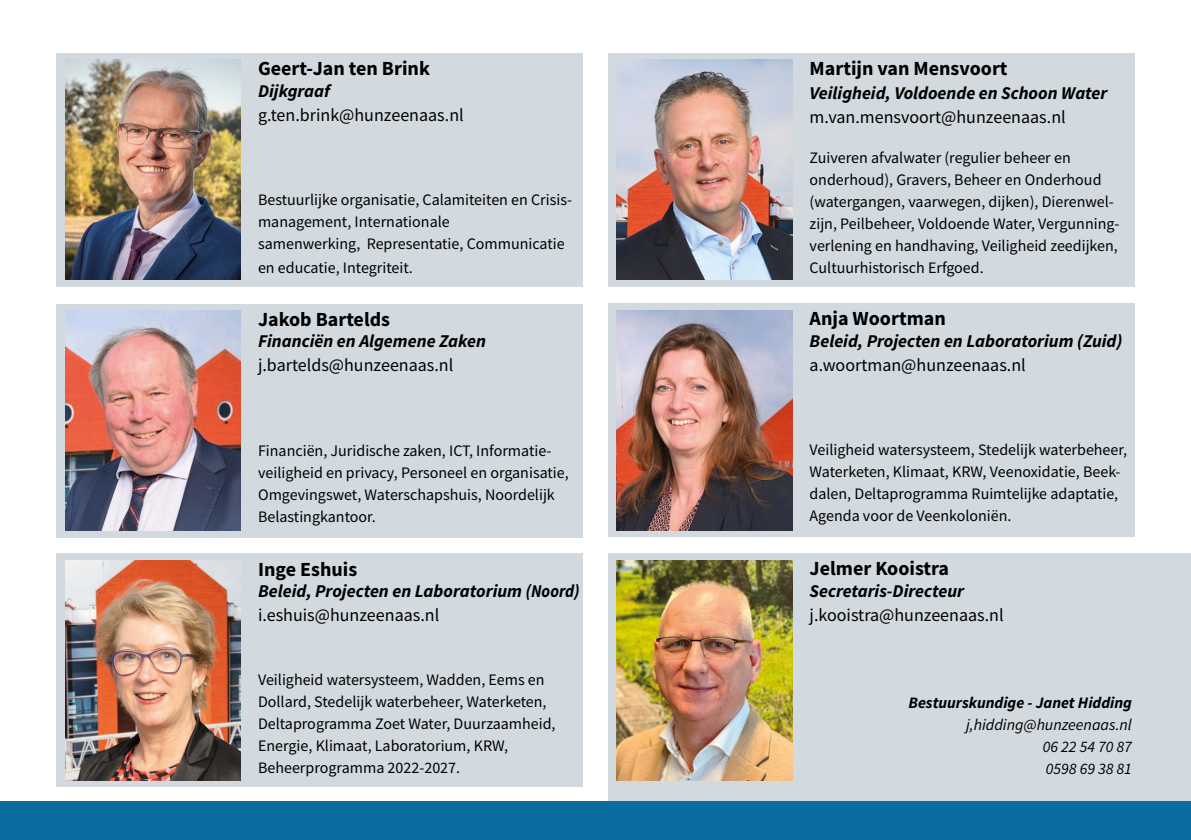
<style>
.page{position:relative;width:1191px;height:840px;background:#fff}
.page>*{position:absolute;margin:0;border:0;box-sizing:border-box;transform-origin:0 0}
.t1{font:700 20px "Source Sans Pro";color:#000}
.t2{font:italic 700 18px "Source Sans Pro";color:#000}
.t3{font:18px "Source Sans Pro";color:#000}
.t4{font:16px/22px "Source Sans Pro";color:#000}
.t5{font:italic 16px/22px "Source Sans Pro";color:#000;text-align:justify}
.t6{font:italic 700 16px "Source Sans Pro";color:#000}
</style>
<div class="page">
<div style="left:57px;top:553px;width:526px;height:233px;background:#d2dadf"></div>
<img style="left:65px;top:560px;width:176px;height:220px">
<div style="left:57px;top:303px;width:526px;height:234px;background:#d2dadf"></div>
<img style="left:65px;top:310px;width:176px;height:220px">
<div style="left:57px;top:53px;width:526px;height:233px;background:#d2dadf"></div>
<img style="left:65px;top:60px;width:176px;height:219px">
<div style="left:608px;top:303px;width:526px;height:233px;background:#d2dadf"></div>
<img style="left:617px;top:310px;width:175px;height:220px">
<div style="left:608px;top:553px;width:583px;height:286px;background:#d2dadf"></div>
<img style="left:617px;top:560px;width:175px;height:220px">
<div style="left:0;top:800px;width:1191px;height:39px;background:#0a6c9f"></div>
<div style="left:608px;top:53px;width:526px;height:233px;background:#d2dadf"></div>
<img style="left:617px;top:60px;width:175px;height:219px">
<p class="t1" style="left:258px;top:55px;width:173px">Geert-Jan ten Brink</p>
<p class="t2" style="left:258px;top:78px;width:73px">Dijkgraaf</p>
<p class="t3" style="left:258px;top:103px;width:207px">g.ten.brink@hunzeenaas.nl</p>
<p class="t4" style="left:258px;top:188px;width:316px">Bestuurlijke organisatie, Calamiteiten en Crisis&shy;management, Internationale<br>samenwerking, Representatie, Communicatie</p>
<p class="t4" style="left:258px;top:256px;width:156px">en educatie, Integriteit.</p>
<p class="t1" style="left:258px;top:305px;width:133px">Jakob Bartelds</p>
<p class="t2" style="left:258px;top:329px;width:229px">Financiën en Algemene Zaken</p>
<p class="t3" style="left:258px;top:354px;width:197px">j.bartelds@hunzeenaas.nl</p>
<p class="t4" style="left:258px;top:439px;width:312px">Financiën, Juridische zaken, ICT, Informatie&shy;veiligheid en privacy, Personeel en organisatie, Omgevingswet, Waterschapshuis, Noordelijk Belastingkantoor.</p>
<p class="t1" style="left:258px;top:555px;width:101px">Inge Eshuis</p>
<p class="t2" style="left:258px;top:578px;width:323px">Beleid, Projecten en Laboratorium (Noord)</p>
<p class="t3" style="left:258px;top:603px;width:183px">i.eshuis@hunzeenaas.nl</p>
<p class="t4" style="left:258px;top:668px;width:299px">Veiligheid watersysteem, Wadden, Eems en Dollard, Stedelijk waterbeheer, Waterketen, Deltaprogramma Zoet Water, Duurzaamheid, Energie, Klimaat, Laboratorium, KRW, Beheerprogramma 2022-2027.</p>
<p class="t1" style="left:809px;top:55px;width:199px">Martijn van Mensvoort</p>
<p class="t2" style="left:809px;top:81px;width:299px">Veiligheid, Voldoende en Schoon Water</p>
<p class="t3" style="left:809px;top:105px;width:258px">m.van.mensvoort@hunzeenaas.nl</p>
<p class="t4" style="left:809px;top:146px;width:311px">Zuiveren afvalwater (regulier beheer en onderhoud), Gravers, Beheer en Onderhoud (watergangen, vaarwegen, dijken), Dierenwel&shy;zijn, Peilbeheer, Voldoende Water, Vergunning&shy;verlening en handhaving, Veiligheid zeedijken, Cultuurhistorisch Erfgoed.</p>
<p class="t1" style="left:809px;top:305px;width:138px">Anja Woortman</p>
<p class="t2" style="left:809px;top:328px;width:314px">Beleid, Projecten en Laboratorium (Zuid)</p>
<p class="t3" style="left:809px;top:353px;width:218px">a.woortman@hunzeenaas.nl</p>
<p class="t4" style="left:809px;top:438px;width:319px">Veiligheid watersysteem, Stedelijk waterbeheer, Waterketen, Klimaat, KRW, Veenoxidatie, Beek&shy;dalen, Deltaprogramma Ruimtelijke adaptatie, Agenda voor de Veenkoloniën.</p>
<p class="t1" style="left:809px;top:555px;width:141px">Jelmer Kooistra</p>
<p class="t2" style="left:809px;top:578px;width:156px">Secretaris-Directeur</p>
<p class="t3" style="left:809px;top:603px;width:196px">j.kooistra@hunzeenaas.nl</p>
<p class="t6" style="left:908px;top:691px;width:225px">Bestuurskundige - Janet Hidding</p>
<p class="t5" style="left:1042px;top:713px;width:91px;text-indent:-77px">j,hidding@hunzeenaas.nl 06 22 54 70 87<br>0598 69 38 81</p>
</div>
